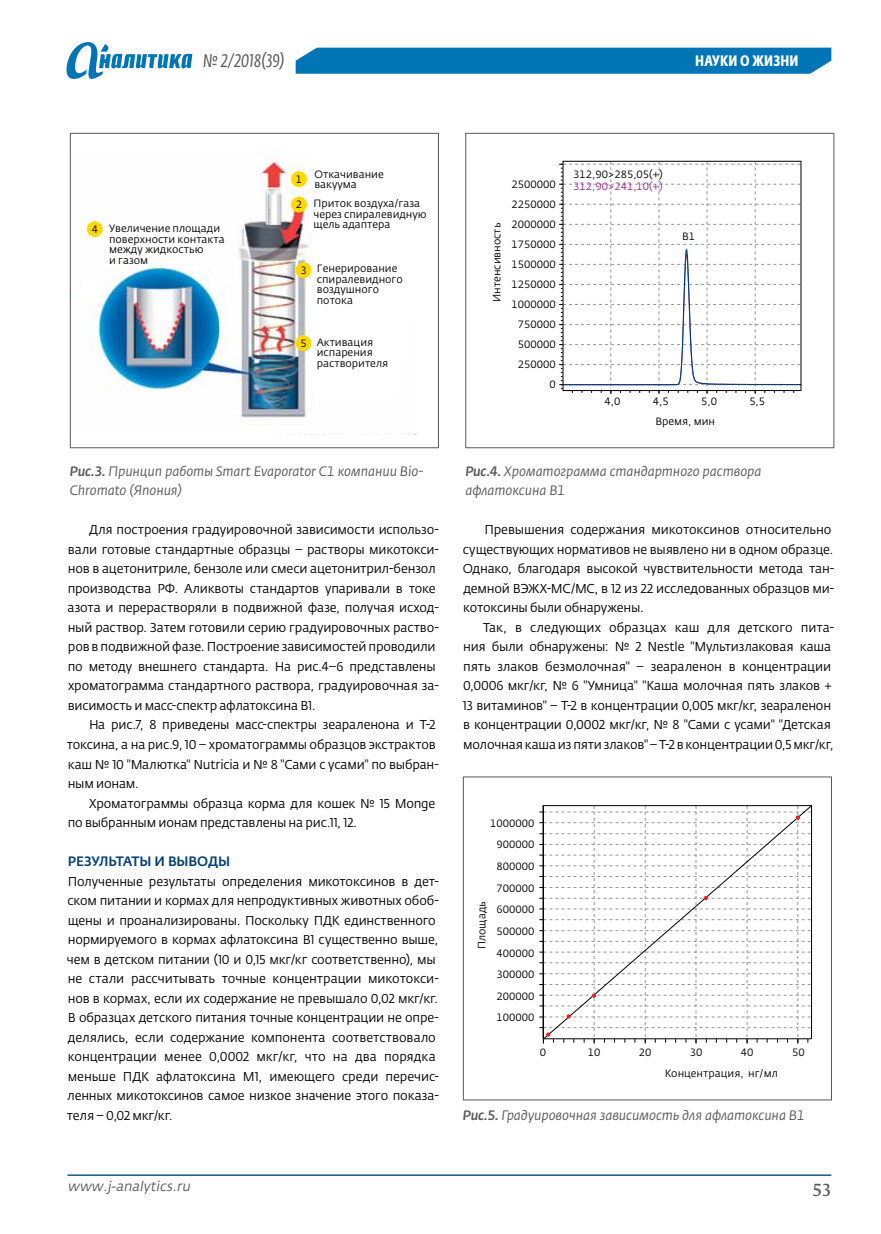
<style>
.page{position:relative;width:881px;height:1234px;background:#fff}
.page>*{position:absolute;margin:0;border:0;box-sizing:border-box;transform-origin:0 0}
.t1{font:italic 18px "Fedra Sans Cond Pro";letter-spacing:.01em;color:#58595b}
.t2{font:16.5px "Fedra Serif B Pro";color:#58595b}
.t3{font:700 15px "Fedra Sans Cond Pro";letter-spacing:.01em;color:#fff}
.t4{font:italic 13.5px/19.5px "Fedra Sans Pro";letter-spacing:-.01em;color:#58595b}
.t5{font:italic 13.5px "Fedra Sans Pro";color:#58595b}
.t6{font:500 13.5px "Fedra Sans Pro";letter-spacing:.06em;color:#004071}
.t7{font:12.75px/19.5px "Fedra Sans Pro";letter-spacing:-.015em;color:#000}
.t8{font:10.5px/10.5px "Fedra Sans Pro";color:#000}
.t9{font:10.5px "Fedra Sans Pro";color:#9c248f}
.s1{font-weight:500}
</style>
<div class="page">
<hr style="left:67px;top:1174px;width:764px;height:1px;background:#145887">
<div style="left:295px;top:48px;width:536px;height:26px;background:#0075b5"></div>
<svg style="left:66px;top:42px;width:126px;height:37px"></svg>
<svg style="left:559px;top:161px;width:243px;height:233px"></svg>
<div style="left:562px;top:161px;width:239px;height:230px;border:1px solid #000"></div>
<div style="left:465px;top:133px;width:368px;height:315px;border:1px solid #58595b"></div>
<img style="left:80px;top:149px;width:337px;height:286px">
<svg style="left:311px;top:149px;width:106px;height:247px"></svg>
<div style="left:291px;top:171px;width:16px;height:16px;background:#ffd800;border-radius:50%"></div>
<div style="left:291px;top:197px;width:16px;height:15px;background:#ffd800;border-radius:50%"></div>
<div style="left:295px;top:262px;width:16px;height:16px;background:#ffd800;border-radius:50%"></div>
<div style="left:295px;top:335px;width:16px;height:16px;background:#ffd800;border-radius:50%"></div>
<div style="left:87px;top:221px;width:16px;height:16px;background:#ffd800;border-radius:50%"></div>
<div style="left:80px;top:282px;width:23px;height:21px;background:#fff;border-radius:50%"></div>
<div style="left:70px;top:133px;width:368px;height:315px;border:1px solid #58595b"></div>
<svg style="left:539px;top:805px;width:272px;height:238px"></svg>
<h1 class="t1" style="left:203px;top:50px;width:83px">№ 2/2018(39)</h1>
<p class="t3" style="left:695px;top:51px;width:105px">Науки о жизни</p>
<p class="t8" style="left:92px;top:224px;width:8px">4</p>
<p class="t8" style="left:109px;top:223px;width:117px">Увеличение площади поверхности контакта между жидкостью<br>и газом</p>
<p class="t8" style="left:296px;top:174px;width:8px">1</p>
<p class="t8" style="left:296px;top:199px;width:8px">2</p>
<p class="t8" style="left:300px;top:265px;width:8px">3</p>
<p class="t8" style="left:300px;top:338px;width:8px">5</p>
<p class="t8" style="left:314px;top:169px;width:71px">Откачивание вакуума</p>
<p class="t8" style="left:313px;top:198px;width:115px">Приток воздуха/газа через спиралевидную щель адаптера</p>
<p class="t8" style="left:317px;top:263px;width:87px">Генерирование спиралевидного воздушного потока</p>
<p class="t8" style="left:317px;top:337px;width:73px">Активация испарения растворителя</p>
<p class="t4" style="left:70px;top:461px;width:355px"><span class="s1">Рис.3.</span> Принцип работы Smart Evaporator C1 компании Bio-<br>Chromato (Япония)</p>
<p class="t7" style="left:67px;top:520px;width:373px;text-indent:22px">Для построения градуировочной зависимости использо&shy;вали готовые стандартные образцы – растворы микотокси&shy;нов в ацетонитриле, бензоле или смеси ацетонитрил-бензол производства РФ. Аликвоты стандартов упаривали в токе азота и перерастворяли в подвижной фазе, получая исход&shy;ный раствор. Затем готовили серию градуировочных раство&shy;ров в подвижной фазе. П остроение зависимостей проводили по методу внешнего стандарта. На рис.4–6 представлены хроматограмма стандартного раствора, градуировочная за&shy;висимость и масс-спектр афлатоксина B1.</p>
<p class="t7" style="left:67px;top:715px;width:373px;text-indent:22px">На рис.7, 8 приведены масс-спектры зеараленона и Т-2 токсина, а на рис.9, 10 – хроматограммы образцов экстрактов каш № 10 "Малютка" Nutricia и № 8 "Сами с усами" по выбран&shy;ным ионам.</p>
<p class="t7" style="left:68px;top:793px;width:369px;text-indent:21px">Хроматограммы образца корма для кошек № 15 Monge по выбранным ионам представлены на рис.11, 12.</p>
<p class="t6" style="left:68px;top:852px;width:164px">Результаты и выводы</p>
<p class="t7" style="left:67px;top:871px;width:373px;text-align:justify">П олученные результаты определения микотоксинов в дет&shy;ском питании и кормах для непродуктивных животных обоб&shy;щены и проанализированы. Поскольку ПДК</p>
<p class="t7" style="left:67px;top:910px;width:373px;text-indent:277px">единственного нормируемого в кормах афлатоксина В1 существенно выше, чем в детском питании (10 и 0,15 мкг/кг соответственно), мы не стали рассчитывать точные концентрации микотокси&shy;нов в кормах, если их содержание не превышало 0,02 мкг/кг.<br>В образцах детского питания точные концентрации не опре&shy;делялись, если содержание компонента соответствовало концентрации менее 0,0002 мкг/кг, что на два порядка меньше ПДК</p>
<p class="t7" style="left:67px;top:1066px;width:373px;text-align:justify;text-indent:89px">афлатоксина М1, имеющего среди перечис&shy;ленных микотоксинов самое низкое значение этого показа&shy;теля – 0,02 мкг/кг.</p>
<p class="t8" style="left:491px;top:302px;width:81px;rotate:-90deg">Интенсивность</p>
<p class="t8" style="left:511px;top:174px;width:46px;line-height:20px;text-align:right">2500000<br>2250000<br>2000000<br>1750000<br>1500000<br>1250000<br>1000000<br>750000<br>500000<br>250000<br>0</p>
<p class="t8" style="left:573px;top:169px;width:91px">312,90&gt;285,05(+)</p>
<p class="t9" style="left:573px;top:180px;width:91px">312,90&gt;241,10(+)</p>
<p class="t8" style="left:682px;top:231px;width:15px">B1</p>
<p class="t8" style="left:604px;top:395px;width:17px">4,0</p>
<p class="t8" style="left:652px;top:395px;width:17px">4,5</p>
<p class="t8" style="left:700px;top:395px;width:17px">5,0</p>
<p class="t8" style="left:749px;top:395px;width:17px">5,5</p>
<p class="t8" style="left:655px;top:416px;width:61px">Время, мин</p>
<p class="t4" style="left:465px;top:461px;width:297px"><span class="s1">Рис.4.</span> Хроматограмма стандартного раствора афлатоксина B1</p>
<p class="t7" style="left:462px;top:520px;width:373px;text-indent:22px">П ревышения содержания микотоксинов относительно существующих нормативов не выявлено ни в одном образце.<br>Однако, благодаря высокой чувствительности метода тан&shy;демной ВЭЖХ-МС/МС, в 12 из 22 исследованных образцов ми&shy;котоксины были обнаружены.</p>
<p class="t7" style="left:463px;top:617px;width:373px;text-indent:20px">Так, в следующих образцах каш для детского пита&shy;ния были обнаружены: № 2 Nestle "Мультизлаковая каша пять злаков безмолочная" – зеараленон в концентрации 0,0006 мкг/кг, № 6 "Умница" "Каша молочная пять злаков + 13 витаминов" – Т-2 в концентрации 0,005 мкг/кг, зеараленон в концентрации 0,0002 мкг/кг, № 8 "Сами с усами" "Детская молочная каша из пяти злаков" – Т-2 в концентрации 0,5 мкг/кг,</p>
<p class="t8" style="left:490px;top:812px;width:46px;line-height:21.6px;text-align:center">1000000<br>900000<br>800000<br>700000<br>600000<br>500000<br>400000<br>300000<br>200000<br>100000</p>
<p class="t8" style="left:476px;top:948px;width:49px;rotate:-90deg">Площадь</p>
<p class="t8" style="left:539px;top:1047px;width:8px">0</p>
<p class="t8" style="left:587px;top:1047px;width:14px">10</p>
<p class="t8" style="left:638px;top:1047px;width:14px">20</p>
<p class="t8" style="left:689px;top:1047px;width:14px">30</p>
<p class="t8" style="left:740px;top:1047px;width:14px">40</p>
<p class="t8" style="left:791px;top:1047px;width:14px">50</p>
<p class="t8" style="left:664px;top:1067px;width:115px">Концентрация, нг/мл</p>
<p class="t4" style="left:463px;top:1105px;width:343px"><span class="s1">Рис.5.</span> Градуировочная зависимость для афлатоксина B1</p>
<p class="t5" style="left:67px;top:1177px;width:127px">www.j-analytics.ru</p>
<p class="t2" style="left:811px;top:1179px;width:21px">53</p>
</div>
